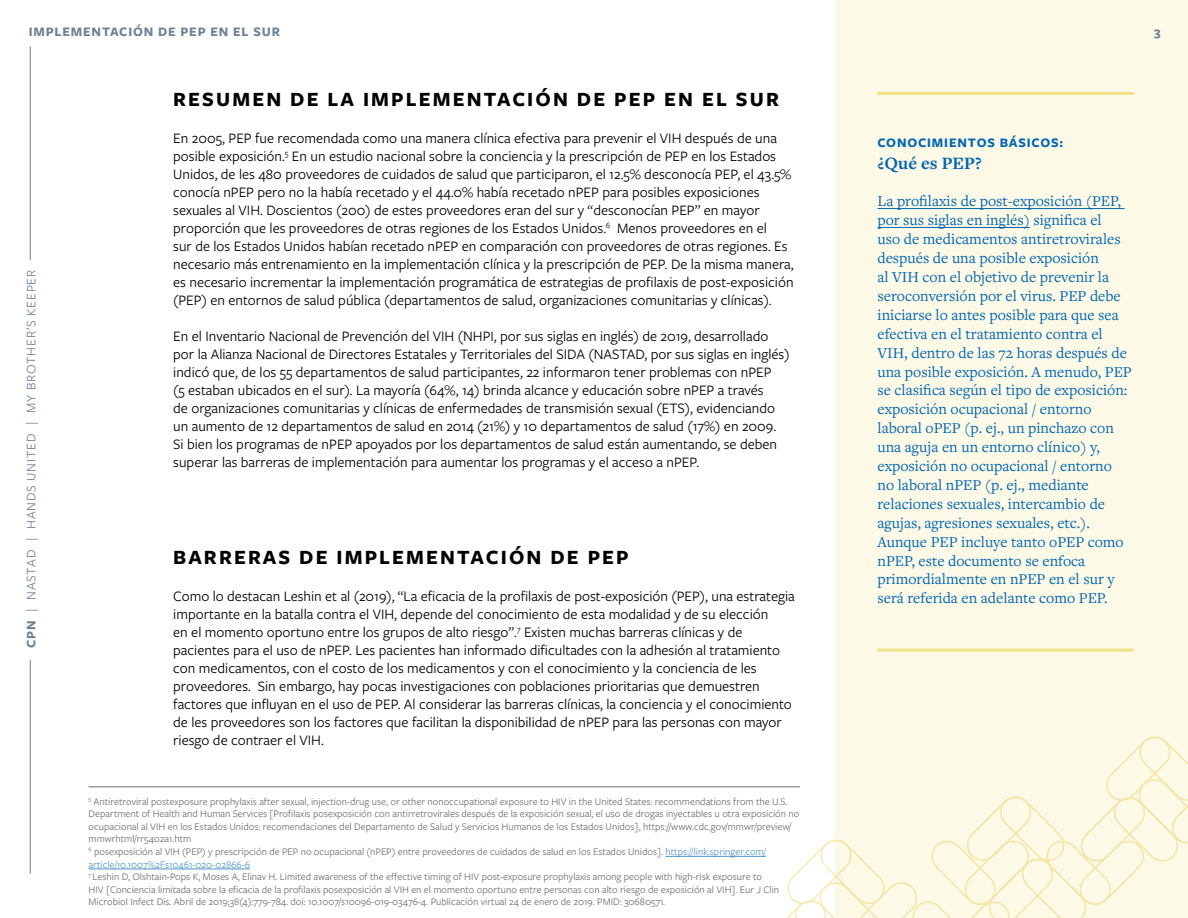
<style>
.page{position:relative;width:1188px;height:918px;background:#fff}
.page>*{position:absolute;margin:0;border:0;box-sizing:border-box;transform-origin:0 0}
.t1{font:700 21px "Freight Sans Pro";letter-spacing:.1em;color:#000}
.t2{font:700 18px "Freight Text Pro";color:#0266b1}
.t3{font:15.75px/18.9px "Freight Text Pro";color:#0266b1}
.t4{font:15px/18px "Freight Sans Pro";color:#000}
.t5{font:13.5px "Freight Sans Pro";letter-spacing:.06em;color:#6f8295}
.t6{font:700 13.5px "Freight Sans Pro";letter-spacing:.06em;color:#6f8295}
.t7{font:700 13.5px "Freight Sans Pro";letter-spacing:.06em;color:#0266b1}
.t8{font:10.5px/12.6px "Freight Sans Pro";color:#6d6e71}
.s1{font-weight:700}
.s2{color:#4e94c8}
</style>
<div class="page">
<hr style="left:30px;top:46px;width:1px;height:214px;background:#6f8295">
<hr style="left:30px;top:660px;width:1px;height:214px;background:#6f8295">
<div style="left:836px;top:0;width:352px;height:918px;background:#fcf9e7"></div>
<hr style="left:878px;top:92px;width:256px;height:3px;background:#f2e087">
<hr style="left:878px;top:208px;width:247px;height:1px;background:#0266b1">
<hr style="left:878px;top:227px;width:152px;height:1px;background:#0266b1">
<svg style="left:759px;top:734px;width:429px;height:184px"></svg>
<hr style="left:665px;top:856px;width:101px;height:1px;background:#4e94c8">
<hr style="left:89px;top:869px;width:161px;height:1px;background:#4e94c8">
<hr style="left:89px;top:787px;width:711px;height:1px;background:#6d6e71">
<hr style="left:878px;top:649px;width:256px;height:3px;background:#f2e087">
<p class="t6" style="left:29px;top:22px;width:253px">IMPLEMENTACIÓN DE PEP EN EL SUR</p>
<p class="t6" style="left:1154px;top:22px;width:8px">3</p>
<p class="t5" style="left:22px;top:648px;width:380px;rotate:-90deg"><span class="s1">CPN</span> | NASTAD | HANDS UNITED | MY BROTHER’S KEEPER</p>
<p class="t1" style="left:173px;top:85px;width:607px">RESUMEN DE LA IMPLEMENTACIÓN DE PEP EN EL SUR</p>
<p class="t4" style="left:173px;top:129px;width:622px">En 2005, PEP fue recomendada como una manera clínica efectiva para prevenir el VIH después de una posible exposición.<sup>5</sup> En un estudio nacional sobre la conciencia y la prescripción de PEP en los Estados Unidos, de les 480 proveedores de cuidados de salud que participaron, el 12.5% desconocía PEP, el 43.5% conocía nPEP pero no la había recetado y el 44.0% había recetado nPEP para posibles exposiciones sexuales al VIH. Doscientos (200) de estes proveedores eran del sur y “desconocían PEP” en mayor proporción que les proveedores de otras regiones de los Estados Unidos.<sup>6</sup> Menos proveedores en el<br>sur de los Estados Unidos habían recetado nPEP en comparación con proveedores de otras regiones. Es necesario más entrenamiento en la implementación clínica y la prescripción de PEP. De la misma manera, es necesario incrementar la implementación programática de estrategias de profilaxis de post-exposición (PEP) en entornos de salud pública (departamentos de salud, organizaciones comunitarias y clínicas).</p>
<p class="t4" style="left:173px;top:327px;width:618px">En el Inventario Nacional de Prevención del VIH (NHPI, por sus siglas en inglés) de 2019, desarrollado por la Alianza Nacional de Directores Estatales y Territoriales del SIDA (NASTAD, por sus siglas en inglés) indicó que, de los 55 departamentos de salud participantes, 22 informaron tener problemas con nPEP<br>(5 estaban ubicados en el sur). La mayoría (64%, 14) brinda alcance y educación sobre nPEP a través<br>de organizaciones comunitarias y clínicas de enfermedades de transmisión sexual (ETS), evidenciando un aumento de 12 departamentos de salud en 2014 (21%) y 10 departamentos de salud (17%) en 2009.<br>Si bien los programas de nPEP apoyados por los departamentos de salud están aumentando, se deben superar las barreras de implementación para aumentar los programas y el acceso a nPEP.</p>
<p class="t1" style="left:173px;top:543px;width:457px">BARRERAS DE IMPLEMENTACIÓN DE PEP</p>
<p class="t4" style="left:173px;top:587px;width:623px">Como lo destacan Leshin et al (2019), “La eficacia de la profilaxis de post-exposición (PEP), una estrategia importante en la batalla contra el VIH, depende del conocimiento de esta modalidad y de su elección<br>en el momento oportuno entre los grupos de alto riesgo”.<sup>7</sup> Existen muchas barreras clínicas y de pacientes para el uso de nPEP. Les pacientes han informado dificultades con la adhesión al tratamiento con medicamentos, con el costo de los medicamentos y con el conocimiento y la conciencia de les proveedores. Sin embargo, hay pocas investigaciones con poblaciones prioritarias que demuestren factores que influyan en el uso de PEP. Al considerar las barreras clínicas, la conciencia y el conocimiento de les proveedores son los factores que facilitan la disponibilidad de nPEP para las personas con mayor riesgo de contraer el VIH.</p>
<p class="t8" style="left:89px;top:794px;width:712px"><sup>5</sup> Antiretroviral postexposure prophylaxis after sexual, injection-drug use, or other nonoccupational exposure to HIV in the United States: recommendations from the U.S.<br>Department of Health and Human Services [Profilaxis posexposición con antirretrovirales después de la exposición sexual, el uso de drogas inyectables u otra exposición no ocupacional al VIH en los Estados Unidos: recomendaciones del Departamento de Salud y Servicios Humanos de los Estados Unidos], https://www.cdc.gov/mmwr/preview/ mmwrhtml/rr5402a1.htm</p>
<p class="t8" style="left:89px;top:845px;width:679px"><sup>6</sup> posexposición al VIH (PEP) y prescripción de PEP no ocupacional (nPEP) entre proveedores de cuidados de salud en los Estados Unidos]. <span class="s2">https://link.springer.com/ article/10.1007%2Fs10461-020-02866-6</span></p>
<p class="t8" style="left:89px;top:870px;width:692px"><sup>7</sup> Leshin D, Olshtain-Pops K, Moses A, Elinav H. Limited awareness of the effective timing of HIV post-exposure prophylaxis among people with high-risk exposure to<br>HIV [Conciencia limitada sobre la eficacia de la profilaxis posexposición al VIH en el momento oportuno entre personas con alto riesgo de exposición al VIH]. Eur J Clin<br>Microbiol Infect Dis. Abril de 2019;38(4):779-784. doi: 10.1007/s10096-019-03476-4. Publicación virtual 24 de enero de 2019. PMID: 30680571.</p>
<p class="t7" style="left:878px;top:133px;width:187px">CONOCIMIENTOS BÁSICOS:</p>
<p class="t2" style="left:878px;top:151px;width:106px">¿Qué es PEP?</p>
<p class="t3" style="left:878px;top:191px;width:256px">La profilaxis de post-exposición (PEP, por sus siglas en inglés) significa el<br>uso de medicamentos antiretrovirales después de una posible exposición<br>al VIH con el objetivo de prevenir la seroconversión por el virus. PEP debe iniciarse lo antes posible para que sea efectiva en el tratamiento contra el VIH, dentro de las 72 horas después de una posible exposición. A menudo, PEP se clasifica según el tipo de exposición: exposición ocupacional / entorno laboral oPEP (p. ej., un pinchazo con una aguja en un entorno clínico) y, exposición no ocupacional / entorno no laboral nPEP (p. ej., mediante relaciones sexuales, intercambio de agujas, agresiones sexuales, etc.).<br>Aunque PEP incluye tanto oPEP como nPEP, este documento se enfoca primordialmente en nPEP en el sur y será referida en adelante como PEP.</p>
</div>
